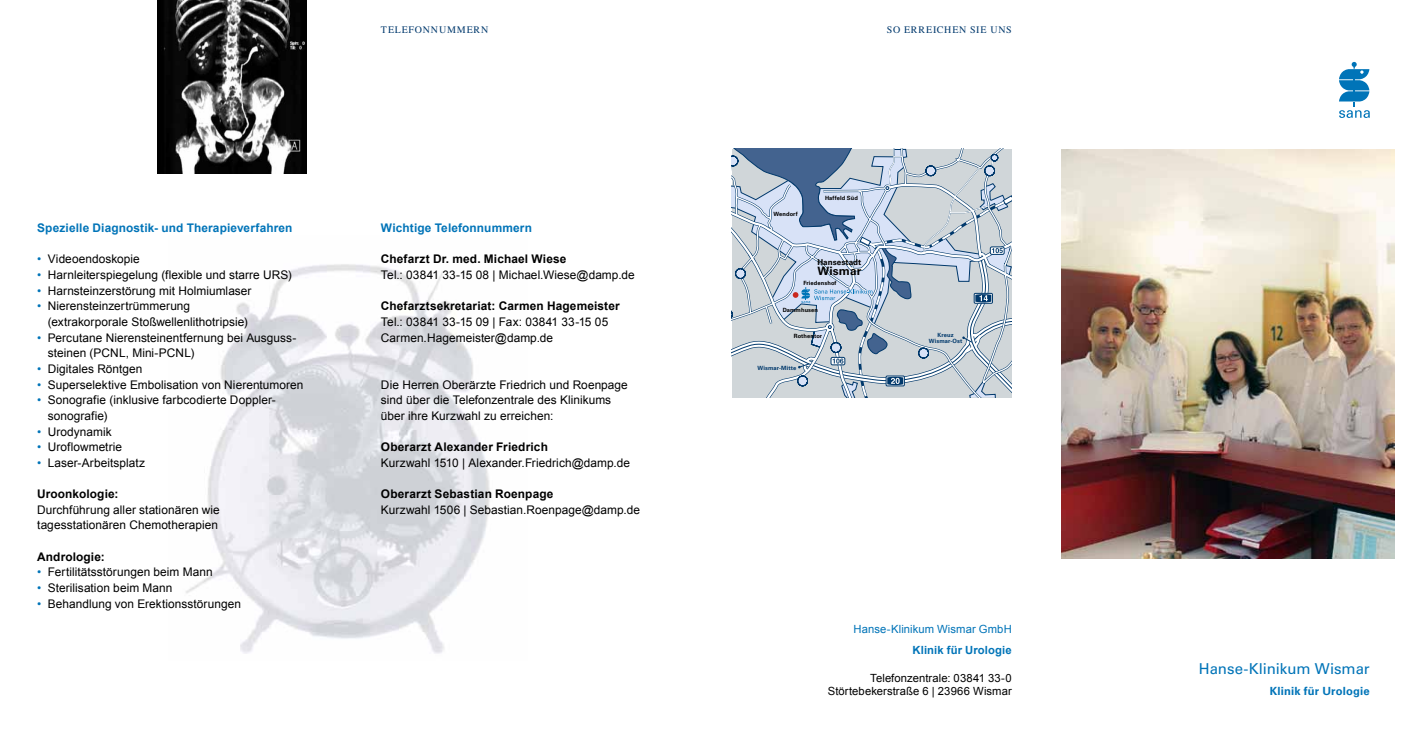
<style>
.page{position:relative;width:1407px;height:745px;background:#fff}
.page>*{position:absolute;margin:0;border:0;box-sizing:border-box;transform-origin:0 0}
.t1{font:15px "Univers LT Std";letter-spacing:-.005em;color:#0074b8}
.t2{font:11.88px/15.6px "Arial";letter-spacing:.005em;color:#000}
.t3{font:700 11.88px "Arial";letter-spacing:.01em;color:#000}
.t4{font:700 11.88px "Arial";letter-spacing:.01em;color:#0074b8}
.t5{font:700 11.5px "Univers LT Std";letter-spacing:.02em;color:#000}
.t6{font:11.25px/13.8px "Arial";letter-spacing:.01em;color:#000;text-align:right}
.t7{font:11.25px "Arial";letter-spacing:.005em;color:#0074b8}
.t8{font:700 11.25px "Arial";letter-spacing:.01em;color:#0074b8}
.t9{font:700 11.25px "Univers LT Std";letter-spacing:.015em;color:#0074b8}
.t10{font:10px "Times";letter-spacing:.075em;color:#00396d}
.t11{font:700 8.12px "Univers LT Std";letter-spacing:.005em;color:#000}
.t12{font:700 5.75px "Univers LT Std";letter-spacing:.015em;color:#000}
.t13{font:700 5.75px/5.8px "Univers LT Std";letter-spacing:.015em;color:#00386b;text-align:center}
.s1{color:#0074b8}
</style>
<div class="page">
<img style="left:186px;top:264px;width:304px;height:390px">
<svg style="left:1339px;top:62px;width:30px;height:56px"></svg>
<svg style="left:732px;top:149px;width:280px;height:248px;background:#b8c5d2"></svg>
<img style="left:1061px;top:149px;width:333px;height:409px">
<img style="left:158px;top:0;width:148px;height:174px">
<p class="t4" style="left:37px;top:220px;width:257px">Spezielle Diagnostik- und Therapieverfahren</p>
<p class="t2" style="left:37px;top:251px;width:104px"><span class="s1">•</span> Videoendoskopie</p>
<p class="t2" style="left:37px;top:267px;width:256px"><span class="s1">•</span> Harnleiterspiegelung (flexible und starre URS)</p>
<p class="t2" style="left:37px;top:283px;width:216px"><span class="s1">•</span> Harnsteinzerstörung mit Holmiumlaser</p>
<p class="t2" style="left:48px;top:298px;width:201px;text-indent:-11px"><span class="s1">•</span> Nierensteinzertrümmerung (extrakorporale Stoßwellenlithotripsie)</p>
<p class="t2" style="left:48px;top:329px;width:250px;text-indent:-11px"><span class="s1">•</span> Percutane Nierensteinentfernung bei Ausguss&shy;steinen (PCNL, Mini-PCNL)</p>
<p class="t2" style="left:37px;top:361px;width:107px"><span class="s1">•</span> Digitales Röntgen</p>
<p class="t2" style="left:37px;top:376px;width:268px"><span class="s1">•</span> Superselektive Embolisation von Nierentumoren</p>
<p class="t2" style="left:48px;top:392px;width:228px;text-indent:-11px"><span class="s1">•</span> Sonografie (inklusive farbcodierte Doppler&shy;sonografie)</p>
<p class="t2" style="left:37px;top:423px;width:76px"><span class="s1">•</span> Urodynamik</p>
<p class="t2" style="left:37px;top:439px;width:86px"><span class="s1">•</span> Uroflowmetrie</p>
<p class="t2" style="left:37px;top:454px;width:109px"><span class="s1">•</span> Laser-Arbeitsplatz</p>
<p class="t3" style="left:37px;top:486px;width:83px">Uroonkologie:</p>
<p class="t2" style="left:37px;top:501px;width:184px">Durchführung aller stationären wie tagesstationären Chemotherapien</p>
<p class="t3" style="left:37px;top:548px;width:69px">Andrologie:</p>
<p class="t2" style="left:37px;top:564px;width:177px"><span class="s1">•</span> Fertilitätsstörungen beim Mann</p>
<p class="t2" style="left:37px;top:579px;width:137px"><span class="s1">•</span> Sterilisation beim Mann</p>
<p class="t2" style="left:37px;top:595px;width:205px"><span class="s1">•</span> Behandlung von Erektionsstörungen</p>
<p class="t10" style="left:381px;top:24px;width:109px">TELEFONNUMMERN</p>
<p class="t10" style="left:887px;top:24px;width:125px">SO ERREICHEN SIE UNS</p>
<p class="t4" style="left:381px;top:220px;width:152px">Wichtige Telefonnummern</p>
<p class="t3" style="left:381px;top:251px;width:187px">Chefarzt Dr. med. Michael Wiese</p>
<p class="t2" style="left:381px;top:267px;width:255px">Tel.: 03841 33-15 08 | Michael.Wiese@damp.de</p>
<p class="t3" style="left:381px;top:298px;width:240px">Chefarztsekretariat: Carmen Hagemeister</p>
<p class="t2" style="left:381px;top:314px;width:229px">Tel.: 03841 33-15 09 | Fax: 03841 33-15 05<br>Carmen.Hagemeister@damp.de</p>
<p class="t2" style="left:381px;top:376px;width:248px">Die Herren Oberärzte Friedrich und Roenpage sind über die Telefonzentrale des Klinikums über ihre Kurzwahl zu erreichen:</p>
<p class="t3" style="left:381px;top:439px;width:168px">Oberarzt Alexander Friedrich</p>
<p class="t2" style="left:381px;top:454px;width:250px">Kurzwahl 1510 | Alexander.Friedrich@damp.de</p>
<p class="t3" style="left:381px;top:486px;width:174px">Oberarzt Sebastian Roenpage</p>
<p class="t2" style="left:381px;top:501px;width:260px">Kurzwahl 1506 | Sebastian.Roenpage@damp.de</p>
<p class="t12" style="left:773px;top:210px;width:26px">Wendorf</p>
<p class="t12" style="left:825px;top:194px;width:34px">Haffeld Süd</p>
<p class="t11" style="left:817px;top:257px;width:46px">Hansestadt</p>
<p class="t5" style="left:817px;top:264px;width:46px">Wismar</p>
<p class="t12" style="left:803px;top:279px;width:35px">Friedenshof</p>
<p class="t12" style="left:783px;top:307px;width:37px">Dammhusen</p>
<p class="t12" style="left:794px;top:332px;width:30px">Rothentor</p>
<p class="t13" style="left:757px;top:364px;width:40px">Wismar-Mitte</p>
<p class="t13" style="left:929px;top:332px;width:35px">Kreuz<br>Wismar-Ost</p>
<p class="t7" style="left:853px;top:621px;width:160px">Hanse-Klinikum Wismar GmbH</p>
<p class="t8" style="left:912px;top:641px;width:101px">Klinik für Urologie</p>
<p class="t6" style="left:828px;top:670px;width:185px">Telefonzentrale: 03841 33-0<br>Störtebekerstraße 6 | 23966 Wismar</p>
<p class="t1" style="left:1199px;top:659px;width:172px">Hanse-Klinikum Wismar</p>
<p class="t9" style="left:1270px;top:684px;width:101px">Klinik für Urologie</p>
</div>
